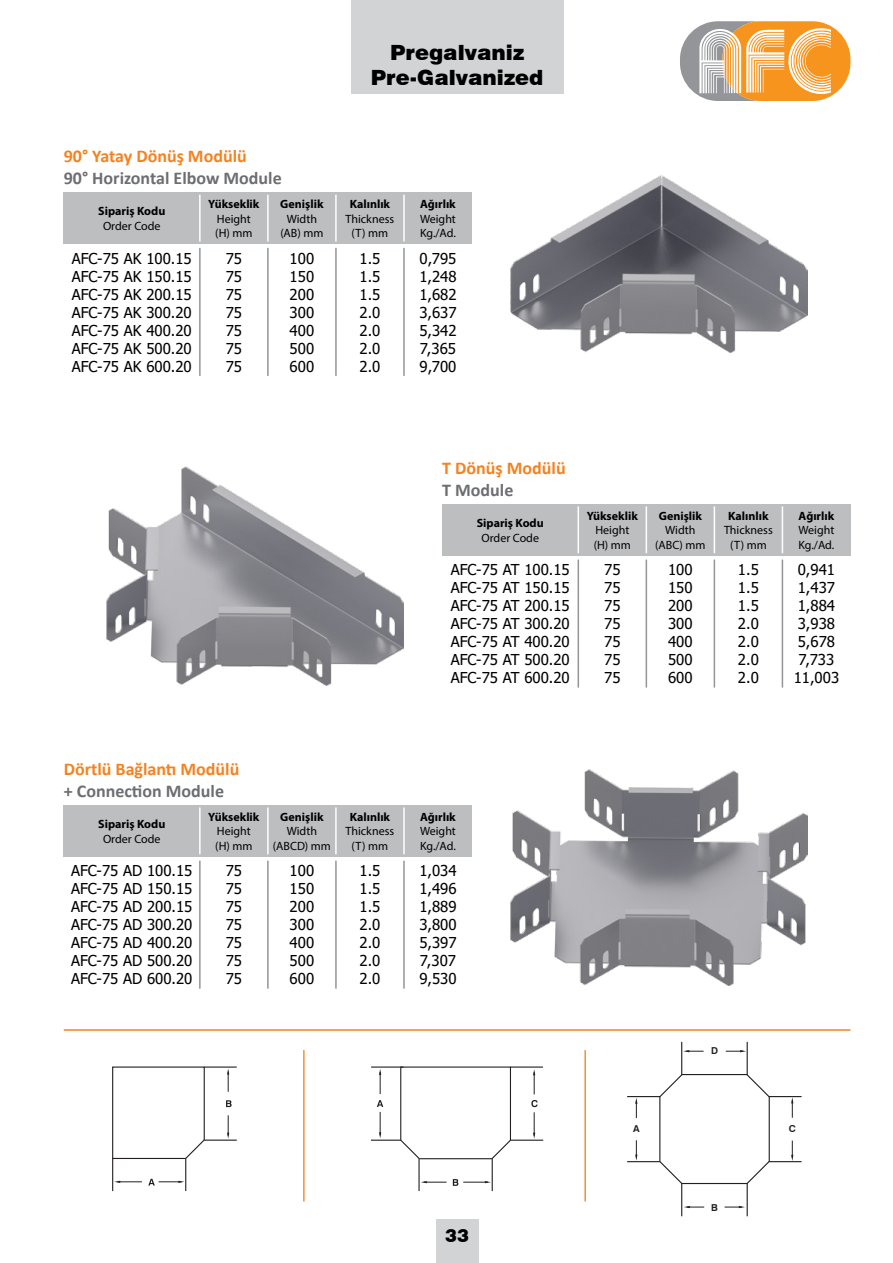
<style>
.page{position:relative;width:893px;height:1263px;background:#fff}
.page>*{position:absolute;margin:0;border:0;box-sizing:border-box;transform-origin:0 0}
.t1{font:900 21px/25.2px "Swiss 721 BT";color:#000;text-align:center}
.t2{font:700 18px "Calibri";color:#f58220}
.t3{font:700 18px "Calibri";color:#6d6e71}
.t4{font:900 18px "Swiss 721 BT";color:#000}
.t5{font:15px/18px "Tahoma";color:#000;text-align:justify}
.t6{font:12px/14.4px "Myriad Pro";color:#000}
.t7{font:700 12px "Myriad Pro";color:#000}
.t8{font:700 9.6px "Swiss 721 BT";color:#231f20}
</style>
<div class="page">
<div style="left:436px;top:1219px;width:42px;height:44px;background:#d1d3d4"></div>
<div style="left:722px;top:21px;width:128px;height:80px;background:#f7941e;border-radius:38px"></div>
<svg style="left:680px;top:21px;width:151px;height:80px"></svg>
<div style="left:351px;top:0;width:212px;height:94px;background:#d1d3d4"></div>
<div style="left:64px;top:193px;width:136px;height:51px;background:#bcbec0"></div>
<div style="left:200px;top:193px;width:68px;height:51px;background:#bcbec0"></div>
<div style="left:268px;top:193px;width:68px;height:51px;background:#bcbec0"></div>
<div style="left:336px;top:193px;width:68px;height:51px;background:#bcbec0"></div>
<div style="left:404px;top:193px;width:68px;height:51px;background:#bcbec0"></div>
<hr style="left:199px;top:195px;width:2px;height:46px;background:#fff">
<hr style="left:199px;top:248px;width:2px;height:128px;background:#939598">
<hr style="left:267px;top:248px;width:2px;height:128px;background:#939598">
<hr style="left:335px;top:248px;width:2px;height:128px;background:#939598">
<hr style="left:403px;top:248px;width:2px;height:128px;background:#939598">
<hr style="left:267px;top:195px;width:2px;height:46px;background:#fff">
<hr style="left:335px;top:195px;width:2px;height:46px;background:#fff">
<hr style="left:403px;top:195px;width:2px;height:46px;background:#fff">
<div style="left:442px;top:504px;width:136px;height:51px;background:#bcbec0"></div>
<div style="left:578px;top:504px;width:68px;height:51px;background:#bcbec0"></div>
<div style="left:646px;top:504px;width:68px;height:51px;background:#bcbec0"></div>
<div style="left:714px;top:504px;width:68px;height:51px;background:#bcbec0"></div>
<div style="left:782px;top:504px;width:68px;height:51px;background:#bcbec0"></div>
<hr style="left:578px;top:506px;width:1px;height:47px;background:#fff">
<hr style="left:578px;top:560px;width:1px;height:128px;background:#939598">
<hr style="left:646px;top:560px;width:1px;height:128px;background:#939598">
<hr style="left:714px;top:560px;width:1px;height:128px;background:#939598">
<hr style="left:782px;top:560px;width:1px;height:128px;background:#939598">
<hr style="left:646px;top:506px;width:1px;height:47px;background:#fff">
<hr style="left:714px;top:506px;width:1px;height:47px;background:#fff">
<hr style="left:782px;top:506px;width:1px;height:47px;background:#fff">
<div style="left:64px;top:805px;width:136px;height:51px;background:#bcbec0"></div>
<div style="left:200px;top:805px;width:68px;height:51px;background:#bcbec0"></div>
<div style="left:268px;top:805px;width:68px;height:51px;background:#bcbec0"></div>
<div style="left:336px;top:805px;width:68px;height:51px;background:#bcbec0"></div>
<div style="left:404px;top:805px;width:68px;height:51px;background:#bcbec0"></div>
<hr style="left:199px;top:807px;width:2px;height:47px;background:#fff">
<hr style="left:199px;top:861px;width:2px;height:128px;background:#939598">
<hr style="left:267px;top:861px;width:2px;height:128px;background:#939598">
<hr style="left:335px;top:861px;width:2px;height:128px;background:#939598">
<hr style="left:403px;top:861px;width:2px;height:128px;background:#939598">
<hr style="left:267px;top:807px;width:2px;height:47px;background:#fff">
<hr style="left:335px;top:807px;width:2px;height:47px;background:#fff">
<hr style="left:403px;top:807px;width:2px;height:47px;background:#fff">
<hr style="left:64px;top:1029px;width:786px;height:2px;background:#f58220">
<svg style="left:112px;top:1066px;width:125px;height:126px"></svg>
<hr style="left:112px;top:1158px;width:1px;height:33px;background:#231f20">
<hr style="left:204px;top:1066px;width:33px;height:2px;background:#231f20">
<svg style="left:371px;top:1066px;width:173px;height:126px"></svg>
<hr style="left:371px;top:1066px;width:33px;height:2px;background:#231f20">
<hr style="left:510px;top:1066px;width:33px;height:2px;background:#231f20">
<svg style="left:627px;top:1140px;width:77px;height:77px"></svg>
<svg style="left:627px;top:1041px;width:77px;height:77px"></svg>
<svg style="left:724px;top:1140px;width:78px;height:77px"></svg>
<svg style="left:726px;top:1041px;width:76px;height:77px"></svg>
<hr style="left:659px;top:1096px;width:1px;height:65px;background:#231f20">
<hr style="left:682px;top:1074px;width:65px;height:1px;background:#231f20">
<hr style="left:769px;top:1097px;width:1px;height:65px;background:#231f20">
<hr style="left:682px;top:1183px;width:65px;height:1px;background:#231f20">
<hr style="left:303px;top:1050px;width:2px;height:151px;background:#f58220">
<hr style="left:584px;top:1050px;width:2px;height:151px;background:#f58220">
<img style="left:510px;top:176px;width:298px;height:177px">
<img style="left:106px;top:467px;width:298px;height:218px">
<img style="left:510px;top:769px;width:298px;height:216px">
<p class="t2" style="left:64px;top:144px;width:184px">90° Yatay Dönüş Modülü</p>
<p class="t3" style="left:64px;top:165px;width:219px">90° Horizontal Elbow Module</p>
<h1 class="t1" style="left:371px;top:40px;width:174px">Pregalvaniz<br>Pre-Galvanized</h1>
<p class="t7" style="left:208px;top:196px;width:53px">Yükseklik</p>
<p class="t6" style="left:215px;top:211px;width:39px">Height (H) mm</p>
<p class="t7" style="left:280px;top:196px;width:45px">Genişlik</p>
<p class="t6" style="left:280px;top:211px;width:45px;text-align:center">Width (AB) mm</p>
<p class="t7" style="left:350px;top:196px;width:42px">Kalınlık</p>
<p class="t6" style="left:346px;top:211px;width:50px;text-align:center">Thickness (T) mm</p>
<p class="t7" style="left:420px;top:196px;width:37px">Ağırlık</p>
<p class="t6" style="left:420px;top:211px;width:37px">Weight<br>Kg./Ad.</p>
<p class="t7" style="left:98px;top:204px;width:69px">Sipariş Kodu</p>
<p class="t6" style="left:103px;top:218px;width:59px">Order Code</p>
<p class="t5" style="left:72px;top:250px;width:122px">AFC-75 AK 100.15<br>AFC-75 AK 150.15<br>AFC-75 AK 200.15<br>AFC-75 AK 300.20<br>AFC-75 AK 400.20<br>AFC-75 AK 500.20<br>AFC-75 AK 600.20</p>
<p class="t5" style="left:226px;top:250px;width:18px">75<br>75<br>75<br>75<br>75<br>75<br>75</p>
<p class="t5" style="left:290px;top:250px;width:26px">100<br>150<br>200<br>300<br>400<br>500<br>600</p>
<p class="t5" style="left:359px;top:250px;width:22px">1.5<br>1.5<br>1.5<br>2.0<br>2.0<br>2.0<br>2.0</p>
<p class="t5" style="left:419px;top:250px;width:39px">0,795<br>1,248<br>1,682<br>3,637<br>5,342<br>7,365<br>9,700</p>
<p class="t2" style="left:442px;top:455px;width:125px">T Dönüş Modülü</p>
<p class="t3" style="left:442px;top:477px;width:73px">T Module</p>
<p class="t2" style="left:64px;top:756px;width:177px">Dörtlü Bağlantı Modülü</p>
<p class="t3" style="left:64px;top:778px;width:162px">+ Connection Module</p>
<p class="t7" style="left:587px;top:508px;width:53px">Yükseklik</p>
<p class="t6" style="left:594px;top:523px;width:39px">Height (H) mm</p>
<p class="t7" style="left:659px;top:508px;width:45px">Genişlik</p>
<p class="t6" style="left:655px;top:523px;width:52px;text-align:center">Width (ABC) mm</p>
<p class="t7" style="left:728px;top:508px;width:42px">Kalınlık</p>
<p class="t6" style="left:724px;top:523px;width:50px;text-align:center">Thickness (T) mm</p>
<p class="t7" style="left:799px;top:508px;width:37px">Ağırlık</p>
<p class="t6" style="left:798px;top:523px;width:37px">Weight<br>Kg./Ad.</p>
<p class="t7" style="left:477px;top:515px;width:69px">Sipariş Kodu</p>
<p class="t6" style="left:481px;top:530px;width:59px">Order Code</p>
<p class="t5" style="left:451px;top:562px;width:121px">AFC-75 AT 100.15<br>AFC-75 AT 150.15<br>AFC-75 AT 200.15<br>AFC-75 AT 300.20<br>AFC-75 AT 400.20<br>AFC-75 AT 500.20<br>AFC-75 AT 600.20</p>
<p class="t5" style="left:604px;top:562px;width:18px">75<br>75<br>75<br>75<br>75<br>75<br>75</p>
<p class="t5" style="left:668px;top:562px;width:26px">100<br>150<br>200<br>300<br>400<br>500<br>600</p>
<p class="t5" style="left:738px;top:562px;width:22px">1.5<br>1.5<br>1.5<br>2.0<br>2.0<br>2.0<br>2.0</p>
<p class="t5" style="left:794px;top:562px;width:47px;text-align:center">0,941<br>1,437<br>1,884<br>3,938<br>5,678<br>7,733<br>11,003</p>
<p class="t7" style="left:208px;top:809px;width:53px">Yükseklik</p>
<p class="t6" style="left:215px;top:824px;width:39px">Height (H) mm</p>
<p class="t7" style="left:280px;top:809px;width:45px">Genişlik</p>
<p class="t6" style="left:273px;top:824px;width:59px;text-align:center">Width (ABCD) mm</p>
<p class="t7" style="left:350px;top:809px;width:42px">Kalınlık</p>
<p class="t6" style="left:346px;top:824px;width:50px;text-align:center">Thickness (T) mm</p>
<p class="t7" style="left:420px;top:809px;width:37px">Ağırlık</p>
<p class="t6" style="left:420px;top:824px;width:37px">Weight<br>Kg./Ad.</p>
<p class="t7" style="left:98px;top:816px;width:69px">Sipariş Kodu</p>
<p class="t6" style="left:103px;top:831px;width:59px">Order Code</p>
<p class="t5" style="left:71px;top:863px;width:123px">AFC-75 AD 100.15<br>AFC-75 AD 150.15<br>AFC-75 AD 200.15<br>AFC-75 AD 300.20<br>AFC-75 AD 400.20<br>AFC-75 AD 500.20<br>AFC-75 AD 600.20</p>
<p class="t5" style="left:226px;top:863px;width:18px">75<br>75<br>75<br>75<br>75<br>75<br>75</p>
<p class="t5" style="left:290px;top:863px;width:26px">100<br>150<br>200<br>300<br>400<br>500<br>600</p>
<p class="t5" style="left:359px;top:863px;width:22px">1.5<br>1.5<br>1.5<br>2.0<br>2.0<br>2.0<br>2.0</p>
<p class="t5" style="left:419px;top:863px;width:39px">1,034<br>1,496<br>1,889<br>3,800<br>5,397<br>7,307<br>9,530</p>
<p class="t4" style="left:445px;top:1224px;width:25px">33</p>
<p class="t8" style="left:711px;top:1045px;width:8px">D</p>
<p class="t8" style="left:633px;top:1123px;width:8px">A</p>
<p class="t8" style="left:789px;top:1123px;width:9px">C</p>
<p class="t8" style="left:711px;top:1201px;width:8px">B</p>
</div>
